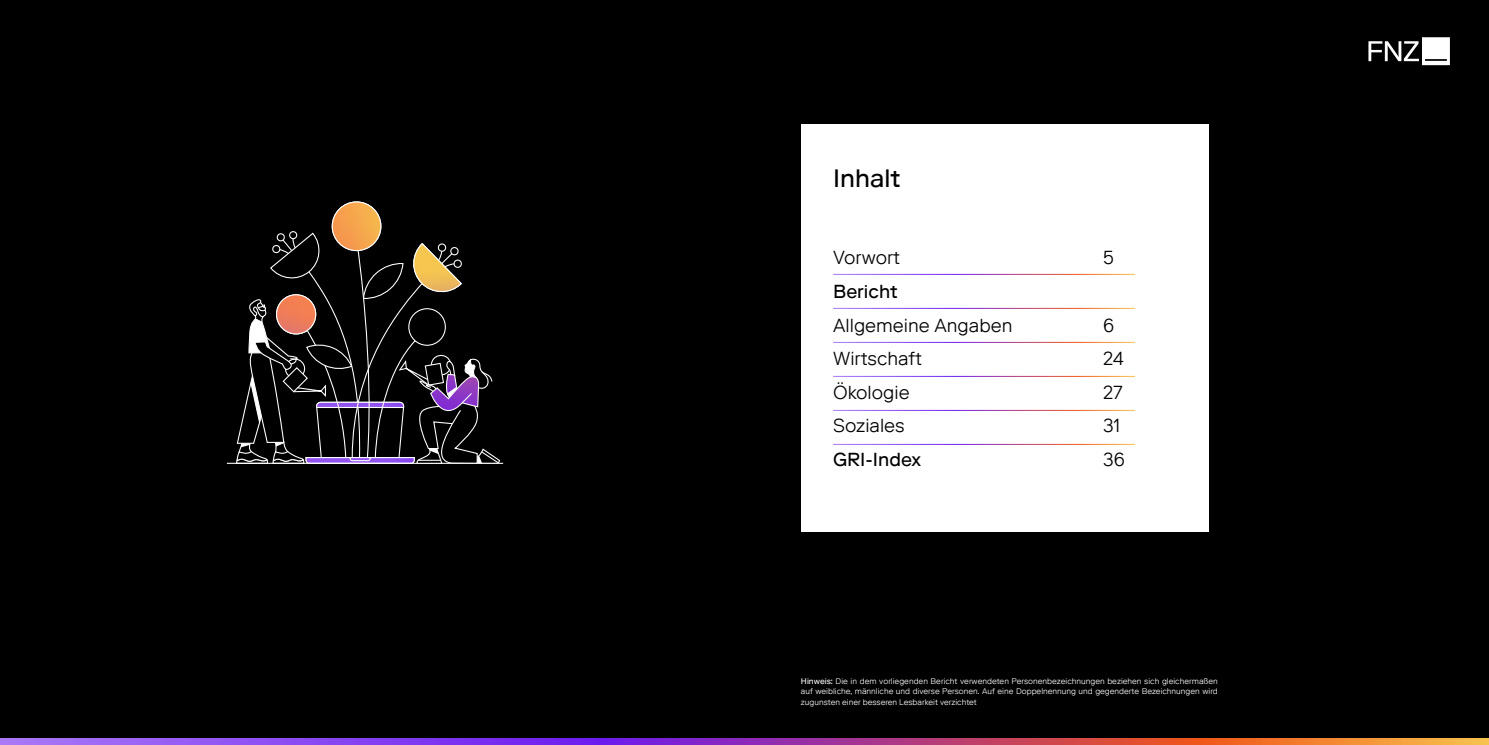
<style>
.page{position:relative;width:1489px;height:745px;background:#fff}
.page>*{position:absolute;margin:0;border:0;box-sizing:border-box;transform-origin:0 0}
.t1{font:25px "Riforma LLTT";color:#000}
.t2{font:300 18.75px "Riforma LLTT";color:#000}
.t3{font:18.75px "Riforma LLTT";color:#000}
.t4{font:300 8.12px/10.6px "Riforma LLTT";color:#fff;text-align:justify}
.s1{font-weight:400}
</style>
<div class="page">
<div style="left:0;top:0;width:1488px;height:744px;background:#000"></div>
<svg style="left:0;top:738px;width:1488px;height:6px"></svg>
<div style="left:800px;top:124px;width:408px;height:407px;background:#fff"></div>
<svg style="left:1368px;top:37px;width:81px;height:28px"></svg>
<svg style="left:331px;top:201px;width:51px;height:29px"></svg>
<svg style="left:235px;top:230px;width:265px;height:234px"></svg>
<h1 class="t1" style="left:833px;top:162px;width:69px">Inhalt</h1>
<h2 class="t2" style="left:833px;top:246px;width:68px">Vorwort</h2>
<h2 class="t2" style="left:1103px;top:246px;width:12px">5</h2>
<h2 class="t3" style="left:833px;top:279px;width:66px">Bericht</h2>
<h2 class="t2" style="left:833px;top:313px;width:181px">Allgemeine Angaben</h2>
<h2 class="t2" style="left:1103px;top:313px;width:13px">6</h2>
<h2 class="t2" style="left:833px;top:346px;width:90px">Wirtschaft</h2>
<h2 class="t2" style="left:1103px;top:346px;width:22px">24</h2>
<h2 class="t2" style="left:833px;top:380px;width:78px">Ökologie</h2>
<h2 class="t2" style="left:1103px;top:380px;width:21px">27</h2>
<h2 class="t2" style="left:833px;top:413px;width:73px">Soziales</h2>
<h2 class="t2" style="left:1103px;top:413px;width:19px">31</h2>
<h2 class="t3" style="left:833px;top:447px;width:90px">GRI-Index</h2>
<h2 class="t2" style="left:1103px;top:447px;width:23px">36</h2>
<p class="t4" style="left:800px;top:674px;width:418px"><span class="s1">Hinweis:</span> Die in dem vorliegenden Bericht verwendeten Personenbezeichnungen beziehen sich gleichermaßen auf weibliche, männliche und diverse Personen. Auf eine Doppelnennung und gegenderte Bezeichnungen wird zugunsten einer besseren Lesbarkeit verzichtet</p>
</div>
